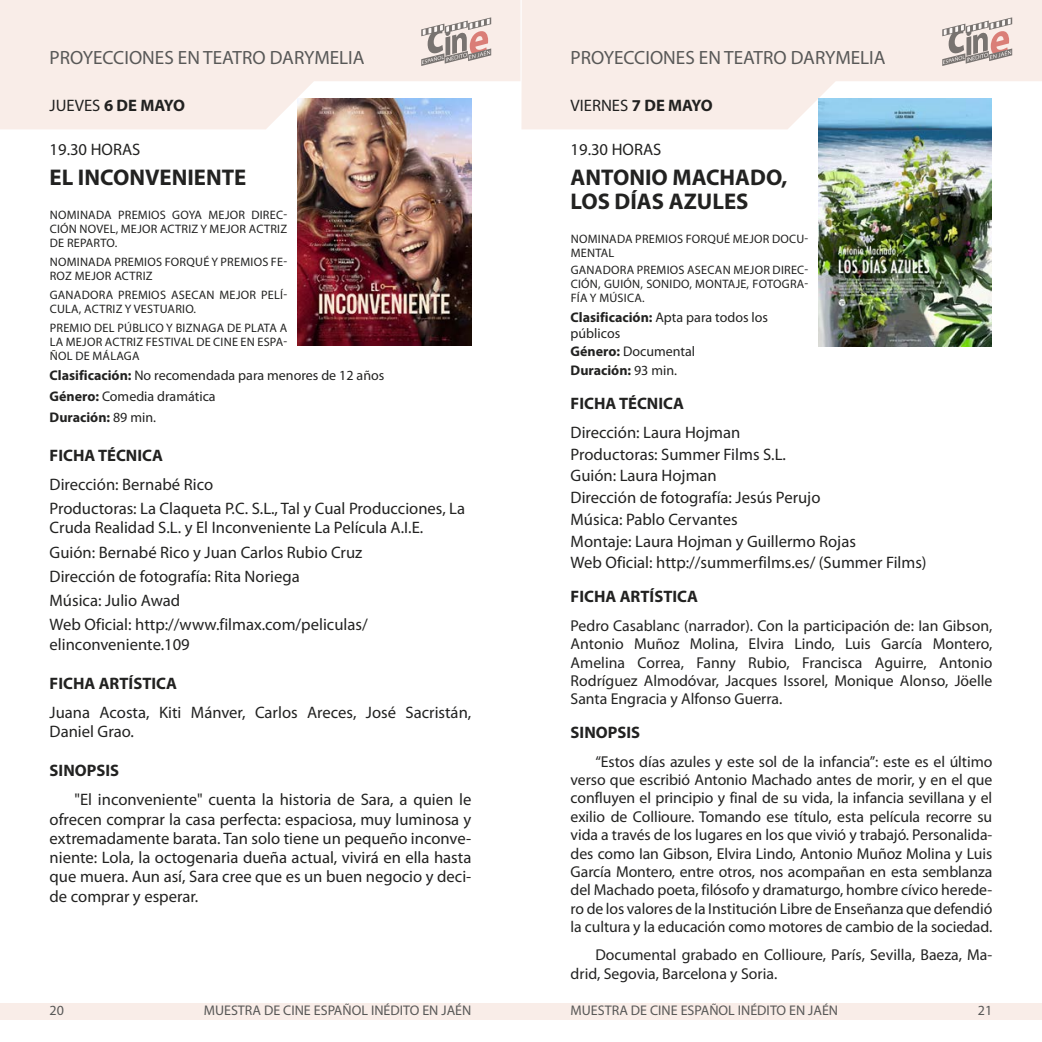
<style>
.page{position:relative;width:1042px;height:1042px;background:#fff}
.page>*{position:absolute;margin:0;border:0;box-sizing:border-box;transform-origin:0 0}
.t1{font:700 22.75px/24.5px "Myriad Pro";color:#222221}
.t2{font:19.25px "Myriad Pro";color:#585857}
.t3{font:16.62px/19.2px "Myriad Pro";color:#222221}
.t4{font:700 16.62px "Myriad Pro";color:#222221}
.t5{font:15.75px/18.4px "Myriad Pro";color:#222221;text-align:justify}
.t6{font:14px/20.7px "Myriad Pro";color:#222221}
.t7{font:14px "Myriad Pro";color:#585857}
.t8{font:700 14px/18.2px "Myriad Pro";color:#222221}
.t9{font:12.25px/14px "Myriad Pro";letter-spacing:.02em;color:#222221;text-align:justify}
.s1{font-weight:400}
.s2{font-weight:700}
</style>
<div class="page">
<svg style="left:521px;top:0;width:521px;height:129px;background:#f9eeea"></svg>
<svg style="left:0;top:0;width:520px;height:129px;background:#f9eee9"></svg>
<div style="left:0;top:1003px;width:521px;height:17px;background:#f9ede8"></div>
<div style="left:521px;top:1003px;width:521px;height:17px;background:#f9ede8"></div>
<svg style="left:421px;top:17px;width:70px;height:49px;background:#cbbcb8"></svg>
<svg style="left:942px;top:17px;width:70px;height:49px;background:#cbbcb8"></svg>
<img style="left:297px;top:99px;width:174px;height:246px">
<img style="left:818px;top:99px;width:174px;height:248px">
<p class="t2" style="left:50px;top:47px;width:316px">PROYECCIONES EN TEATRO DARYMELIA</p>
<p class="t2" style="left:570px;top:47px;width:316px">PROYECCIONES EN TEATRO DARYMELIA</p>
<p class="t4" style="left:50px;top:96px;width:137px"><span class="s1">JUEVES</span> 6 DE MAYO</p>
<p class="t3" style="left:50px;top:140px;width:92px">19.30 HORAS</p>
<h1 class="t1" style="left:50px;top:165px;width:198px">EL INCONVENIENTE</h1>
<p class="t9" style="left:50px;top:208px;width:239px">NOMINADA PREMIOS GOYA MEJOR DIREC-CIÓN NOVEL, MEJOR ACTRIZ Y MEJOR ACTRIZ DE REPARTO.</p>
<p class="t9" style="left:50px;top:255px;width:239px">NOMINADA PREMIOS FORQUÉ Y PREMIOS FE-<br>ROZ MEJOR ACTRIZ</p>
<p class="t9" style="left:50px;top:288px;width:239px">GANADORA PREMIOS ASECAN MEJOR PELÍ-<br>CULA, ACTRIZ Y VESTUARIO.</p>
<p class="t9" style="left:50px;top:321px;width:239px">PREMIO DEL PÚBLICO Y BIZNAGA DE PLATA A LA MEJOR ACTRIZ FESTIVAL DE CINE EN ESPA-ÑOL DE MÁLAGA</p>
<p class="t6" style="left:50px;top:365px;width:336px"><span class="s2">Clasificación:</span> No recomendada para menores de 12 años<br><span class="s2">Género:</span> Comedia dramática<br><span class="s2">Duración:</span> 89 min.</p>
<p class="t4" style="left:50px;top:446px;width:115px">FICHA TÉCNICA</p>
<p class="t3" style="left:50px;top:473px;width:417px;line-height:24.2px">Dirección: Bernabé Rico<br>Productoras: La Claqueta P.C. S.L., Tal y Cual Producciones, La</p>
<p class="t3" style="left:50px;top:516px;width:375px;line-height:24.2px">Cruda Realidad S.L. y El Inconveniente La Película A.I.E.<br>Guión: Bernabé Rico y Juan Carlos Rubio Cruz Dirección de fotografía: Rita Noriega<br>Música: Julio Awad<br>Web Oficial: http://www.filmax.com/peliculas/</p>
<p class="t3" style="left:50px;top:635px;width:142px">elinconveniente.109</p>
<p class="t4" style="left:50px;top:674px;width:129px">FICHA ARTÍSTICA</p>
<p class="t3" style="left:50px;top:703px;width:423px">Juana Acosta, Kiti Mánver, Carlos Areces, José Sacristán,<br>Daniel Grao.</p>
<p class="t4" style="left:50px;top:761px;width:71px">SINOPSIS</p>
<p class="t3" style="left:50px;top:790px;width:423px;text-align:justify;text-indent:25px">"El inconveniente" cuenta la historia de Sara, a quien le ofrecen comprar la casa perfecta: espaciosa, muy luminosa y extremadamente barata. Tan solo tiene un pequeño inconve&shy;niente: Lola, la octogenaria dueña actual, vivirá en ella hasta que muera. Aun así, Sara cree que es un buen negocio y deci&shy;de comprar y esperar.</p>
<p class="t3" style="left:570px;top:96px;width:144px">VIERNES <span class="s2">7 DE MAYO</span></p>
<p class="t3" style="left:570px;top:140px;width:92px">19.30 HORAS</p>
<h1 class="t1" style="left:570px;top:165px;width:218px">ANTONIO MACHADO,<br>LOS DÍAS AZULES</h1>
<p class="t9" style="left:571px;top:232px;width:239px">NOMINADA PREMIOS FORQUÉ MEJOR DOCU-<br>MENTAL</p>
<p class="t9" style="left:571px;top:263px;width:239px">GANADORA PREMIOS ASECAN MEJOR DIREC-CIÓN, GUIÓN, SONIDO, MONTAJE, FOTOGRA-FÍA Y MÚSICA.</p>
<p class="t6" style="left:570px;top:310px;width:199px;line-height:15.8px"><span class="s2">Clasificación:</span> Apta para todos los públicos</p>
<p class="t8" style="left:570px;top:343px;width:126px">Género: <span class="s1">Documental<br></span>Duración: <span class="s1">93 min.</span></p>
<p class="t4" style="left:570px;top:394px;width:115px">FICHA TÉCNICA</p>
<p class="t3" style="left:570px;top:422px;width:358px;line-height:21.7px">Dirección: Laura Hojman<br>Productoras: Summer Films S.L.<br>Guión: Laura Hojman<br>Dirección de fotografía: Jesús Perujo<br>Música: Pablo Cervantes<br>Montaje: Laura Hojman y Guillermo Rojas<br>Web Oficial: http://summerfilms.es/ (Summer Films)</p>
<p class="t4" style="left:570px;top:587px;width:129px">FICHA ARTÍSTICA</p>
<p class="t5" style="left:570px;top:616px;width:423px">Pedro Casablanc (narrador). Con la participación de: Ian Gibson, Antonio Muñoz Molina, Elvira Lindo, Luis García Montero, Amelina Correa, Fanny Rubio, Francisca Aguirre, Antonio Rodríguez Almodóvar, Jacques Issorel, Monique Alonso, Jöelle Santa Engracia y Alfonso Guerra.</p>
<p class="t4" style="left:570px;top:723px;width:71px">SINOPSIS</p>
<p class="t5" style="left:570px;top:752px;width:423px;text-indent:25px">“Estos días azules y este sol de la infancia”: este es el último verso que escribió Antonio Machado antes de morir, y en el que confluyen el principio y final de su vida, la infancia sevillana y el exilio de Collioure. Tomando ese título, esta película recorre su vida a través de los lugares en los que vivió y trabajó. Personalida&shy;des como Ian Gibson, Elvira Lindo, Antonio Muñoz Molina y Luis García Montero, entre otros, nos acompañan en esta semblanza del Machado poeta, filósofo y dramaturgo, hombre cívico herede&shy;ro de los valores de la Institución Libre de Enseñanza que defendió la cultura y la educación como motores de cambio de la sociedad.</p>
<p class="t5" style="left:570px;top:946px;width:423px;text-indent:25px">Documental grabado en Collioure, París, Sevilla, Baeza, Ma&shy;drid, Segovia, Barcelona y Soria.</p>
<p class="t7" style="left:50px;top:1003px;width:16px">20</p>
<p class="t7" style="left:204px;top:1003px;width:269px">MUESTRA DE CINE ESPAÑOL INÉDITO EN JAÉN</p>
<p class="t7" style="left:570px;top:1003px;width:269px">MUESTRA DE CINE ESPAÑOL INÉDITO EN JAÉN</p>
<p class="t7" style="left:978px;top:1003px;width:16px">21</p>
</div>
